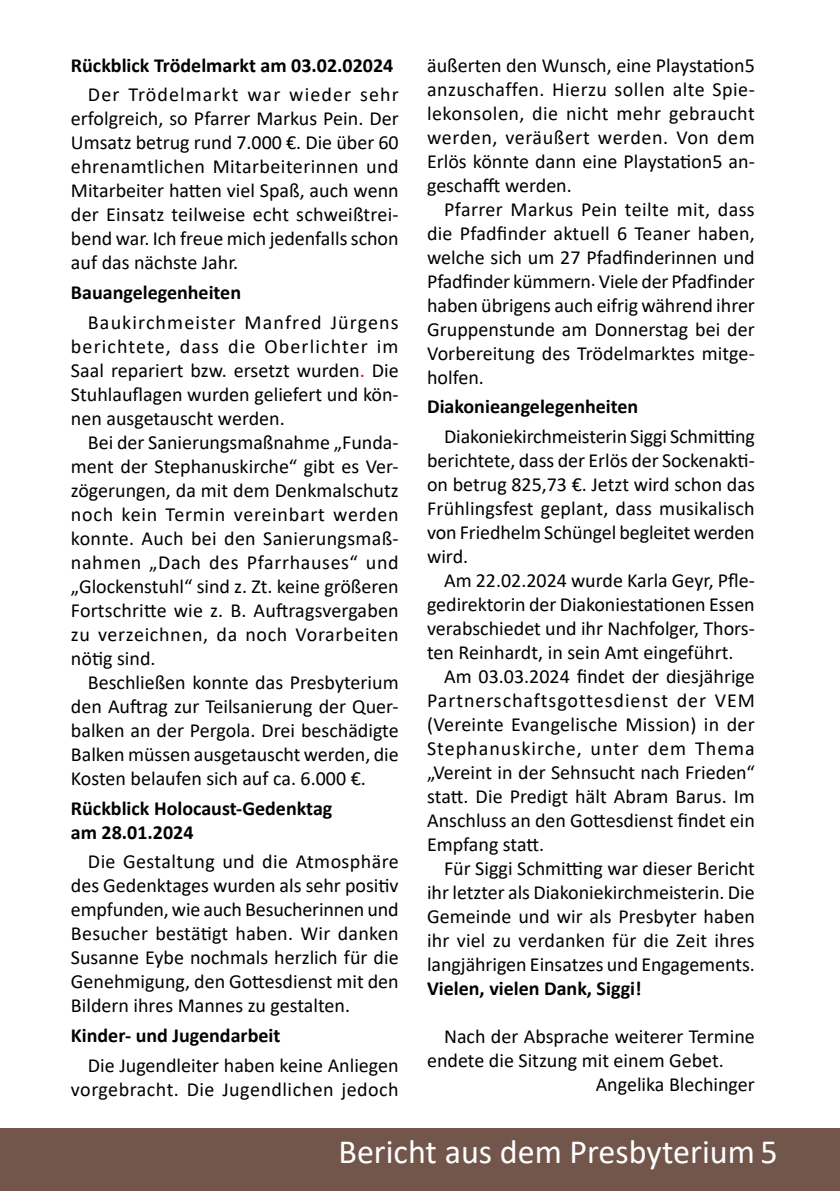
<style>
.page{position:relative;width:840px;height:1191px;background:#fff}
.page>*{position:absolute;margin:0;border:0;box-sizing:border-box;transform-origin:0 0}
.t1{font:34px "Calibri";color:#fff}
.t2{font:20px/24px "Calibri";color:#000;text-align:justify}
.t3{font:700 20px/24px "Calibri";color:#000}
.s1{color:#f00}
</style>
<div class="page">
<div style="left:0;top:1128px;width:839px;height:63px;background:#72564c"></div>
<p class="t3" style="left:71px;top:53px;width:324px">Rückblick Trödelmarkt am 03.02.02024</p>
<p class="t2" style="left:71px;top:82px;width:329px;text-indent:17px">Der Trödelmarkt war wieder sehr erfolgreich, so Pfarrer Markus Pein. Der Umsatz betrug rund 7.000 €. Die über 60 ehrenamtlichen Mitarbeiterinnen und Mitarbeiter hatten viel Spaß, auch wenn der Einsatz teilweise echt schweißtrei&shy;bend war. Ich freue mich jedenfalls schon auf das nächste Jahr.</p>
<p class="t3" style="left:71px;top:280px;width:172px">Bauangelegenheiten</p>
<p class="t2" style="left:71px;top:310px;width:329px;text-indent:17px">Baukirchmeister Manfred Jürgens berichtete, dass die Oberlichter im Saal repariert bzw. ersetzt wurden<span class="s1">.</span> Die Stuhlauflagen wurden geliefert und kön&shy;nen ausgetauscht werden.</p>
<p class="t2" style="left:71px;top:430px;width:329px;text-indent:17px">Bei der Sanierungsmaßnahme „Funda&shy;ment der Stephanuskirche“ gibt es Ver&shy;zögerungen, da mit dem Denkmalschutz noch kein Termin vereinbart werden konnte. Auch bei den Sanierungsmaß&shy;nahmen „Dach des Pfarrhauses“ und „Glockenstuhl“ sind z. Zt. keine größeren Fortschritte wie z. B. Auftragsvergaben zu verzeichnen, da noch Vorarbeiten nötig sind.</p>
<p class="t2" style="left:71px;top:670px;width:329px;text-indent:17px">Beschließen konnte das Presbyterium den Auftrag zur Teilsanierung der Quer&shy;balken an der Pergola. Drei beschädigte Balken müssen ausgetauscht werden, die Kosten belaufen sich auf ca. 6.000 €.</p>
<p class="t3" style="left:71px;top:795px;width:263px">Rückblick Holocaust-Gedenktag am 28.01.2024</p>
<p class="t2" style="left:71px;top:849px;width:329px;text-indent:17px">Die Gestaltung und die Atmosphäre des Gedenktages wurden als sehr positiv empfunden, wie auch Besucherinnen und Besucher bestätigt haben. Wir danken Susanne Eybe nochmals herzlich für die Genehmigung, den Gottesdienst mit den Bildern ihres Mannes zu gestalten.</p>
<p class="t3" style="left:71px;top:1023px;width:211px">Kinder- und Jugendarbeit</p>
<p class="t2" style="left:71px;top:1052px;width:329px;text-align:right">Die Jugendleiter haben keine Anliegen vorgebracht. Die Jugendlichen jedoch</p>
<p class="t2" style="left:427px;top:52px;width:329px">äußerten den Wunsch, eine Playstation5 anzuschaffen. Hierzu sollen alte Spie&shy;lekonsolen, die nicht mehr gebraucht werden, veräußert werden. Von dem Erlös könnte dann eine Playstation5 an&shy;geschafft werden.</p>
<p class="t2" style="left:427px;top:196px;width:329px;text-indent:17px">Pfarrer Markus Pein teilte mit, dass die Pfadfinder aktuell 6 Teaner haben, welche sich um 27 Pfadfinderinnen und Pfadfinder kümmern. Viele der Pfadfinder haben übrigens auch eifrig während ihrer Gruppenstunde am Donnerstag bei der Vorbereitung des Trödelmarktes mitge&shy;holfen.</p>
<p class="t3" style="left:427px;top:394px;width:213px">Diakonieangelegenheiten</p>
<p class="t2" style="left:427px;top:424px;width:329px;text-indent:17px">Diakoniekirchmeisterin Siggi Schmitting berichtete, dass der Erlös der Sockenakti&shy;on betrug 825,73 €. Jetzt wird schon das Frühlingsfest geplant, dass musikalisch von Friedhelm Schüngel begleitet werden wird.</p>
<p class="t2" style="left:427px;top:568px;width:329px;text-indent:17px">Am 22.02.2024 wurde Karla Geyr, Pfle&shy;gedirektorin der Diakoniestationen Essen verabschiedet und ihr Nachfolger, Thors&shy;ten Reinhardt, in sein Amt eingeführt.</p>
<p class="t2" style="left:427px;top:664px;width:329px;text-indent:17px">Am 03.03.2024 findet der diesjährige Partnerschaftsgottesdienst der VEM (Vereinte Evangelische Mission) in der Stephanuskirche, unter dem Thema „Vereint in der Sehnsucht nach Frieden“ statt. Die Predigt hält Abram Barus. Im Anschluss an den Gottesdienst findet ein Empfang statt.</p>
<p class="t2" style="left:427px;top:856px;width:329px;text-indent:17px">Für Siggi Schmitting war dieser Bericht ihr letzter als Diakoniekirchmeisterin. Die Gemeinde und wir als Presbyter haben ihr viel zu verdanken für die Zeit ihres langjährigen Einsatzes und Engagements.</p>
<p class="t3" style="left:427px;top:976px;width:216px">Vielen, vielen Dank, Siggi!</p>
<p class="t2" style="left:444px;top:1024px;width:312px">Nach der Absprache weiterer Termine</p>
<p class="t2" style="left:427px;top:1048px;width:298px">endete die Sitzung mit einem Gebet.</p>
<p class="t2" style="left:595px;top:1072px;width:160px">Angelika Blechinger</p>
<h1 class="t1" style="left:338px;top:1127px;width:440px">Bericht aus dem Presbyterium 5</h1>
</div>
